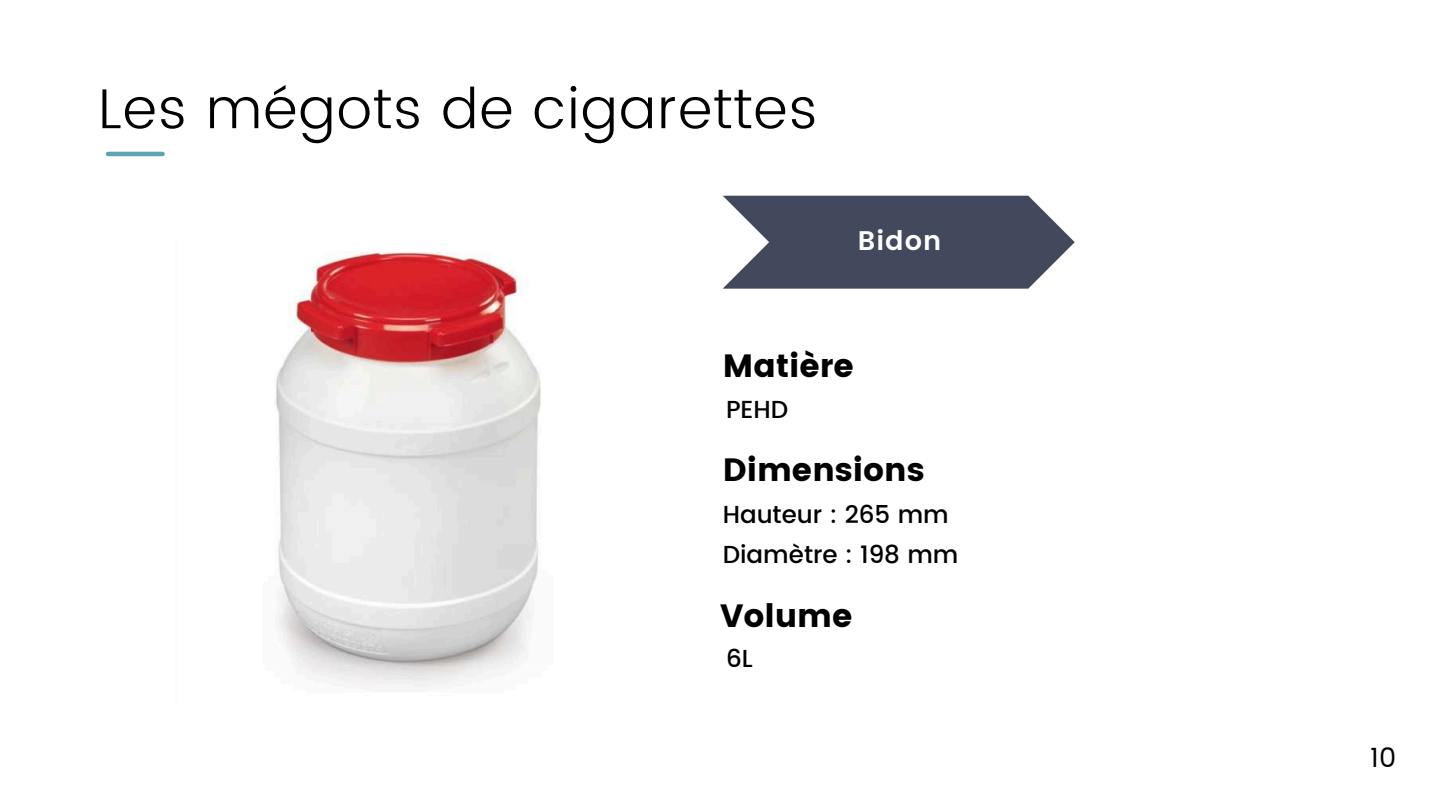
<style>
.page{position:relative;width:1440px;height:810px;background:#fff}
.page>*{position:absolute;margin:0;border:0;box-sizing:border-box;transform-origin:0 0}
.t1{font:300 56.2px "Poppins";letter-spacing:.02em;color:#000}
.t2{font:32.2px "Poppins";color:#000}
.t3{font:27px "Poppins";color:#000}
.t4{font:600 26.9px "Poppins";letter-spacing:.035em;color:#fff}
.t5{font:500 24.6px/40.1px "Poppins";color:#000}
</style>
<div class="page">
<hr style="left:108px;top:152px;width:55px;height:4px;background:#5da5b3">
<svg style="left:723px;top:196px;width:351px;height:93px;background:#5a6071"></svg>
<img style="left:276px;top:239px;width:623px;height:448px">
<h1 class="t1" style="left:98px;top:76px;width:721px">Les mégots de cigarettes</h1>
<p class="t4" style="left:858px;top:225px;width:85px">Bidon</p>
<h2 class="t2" style="left:723px;top:347px;width:133px">Matière</h2>
<p class="t5" style="left:726px;top:390px;width:64px">PEHD</p>
<h2 class="t2" style="left:723px;top:451px;width:203px">Dimensions</h2>
<p class="t5" style="left:723px;top:495px;width:237px">Hauteur : 265 mm<br>Diamètre : 198 mm</p>
<h2 class="t2" style="left:720px;top:597px;width:134px">Volume</h2>
<p class="t5" style="left:726px;top:639px;width:28px">6L</p>
<p class="t3" style="left:1370px;top:742px;width:28px">10</p>
</div>
